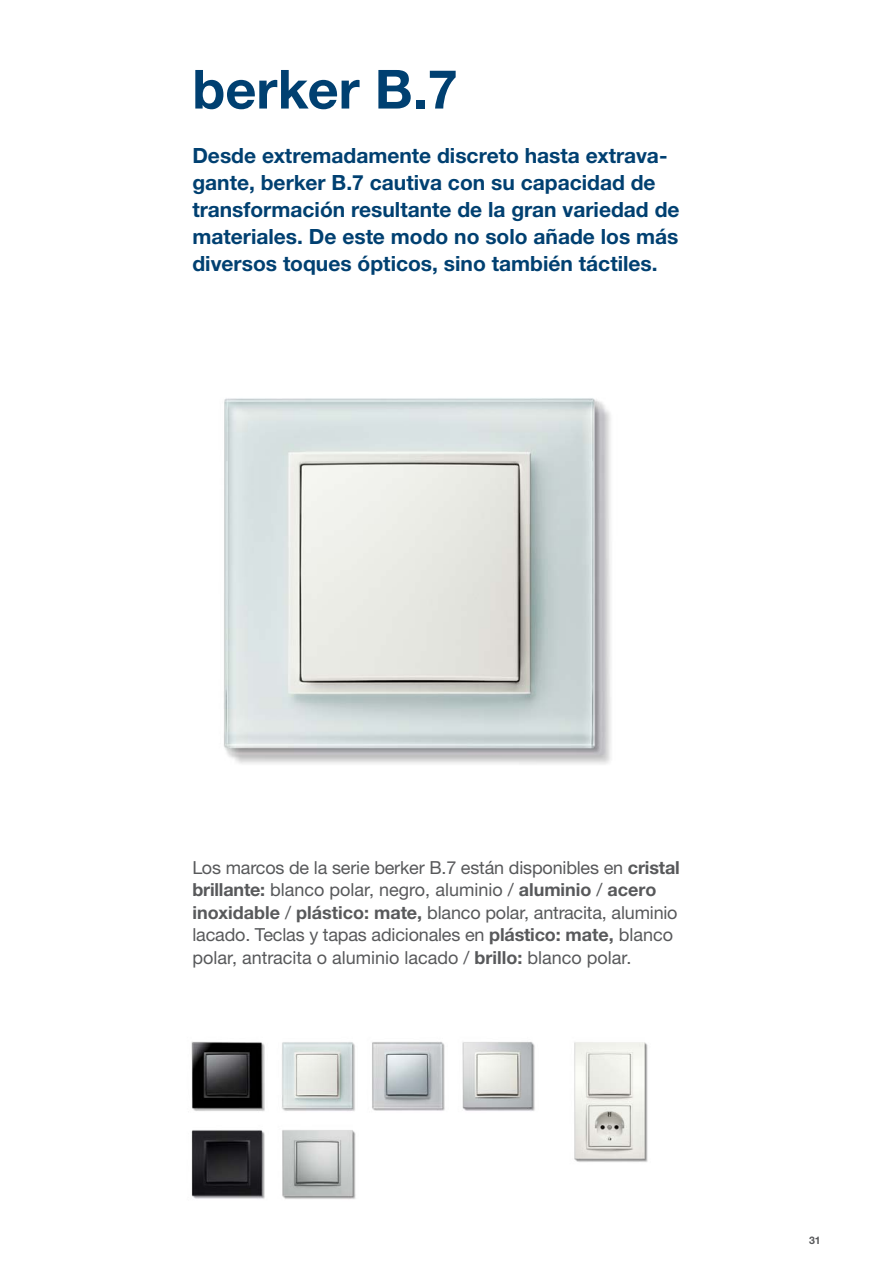
<style>
.page{position:relative;width:893px;height:1263px;background:#fff}
.page>*{position:absolute;margin:0;border:0;box-sizing:border-box;transform-origin:0 0}
.t1{font:700 54px "Helvetica Neue LTW1 G";color:#004071}
.t2{font:700 21px/27px "Helvetica Neue LTW1 G";color:#004071}
.t3{font:18px/22.5px "Helvetica Neue LTW1 G";letter-spacing:-.01em;color:#58595b}
.t4{font:700 10.5px "Helvetica Neue LTW1 G";color:#58595b}
.s1{font-weight:700}
</style>
<div class="page">
<img style="left:574px;top:1042px;width:74px;height:120px">
<img style="left:191px;top:1041px;width:344px;height:70px">
<img style="left:191px;top:1130px;width:165px;height:69px">
<img style="left:224px;top:398px;width:387px;height:366px">
<h1 class="t1" style="left:192px;top:56px;width:267px">berker B.7</h1>
<p class="t2" style="left:192px;top:141px;width:489px">Desde extremadamente discreto hasta extrava&shy;gante, berker B.7 cautiva con su capacidad de transformación resultante de la gran variedad de materiales. De este modo no solo añade los más diversos toques ópticos, sino también táctiles.</p>
<p class="t3" style="left:192px;top:856px;width:489px">Los marcos de la serie berker B.7 están disponibles en <span class="s1">cristal brillante:</span> blanco polar, negro, aluminio / <span class="s1">aluminio</span> / <span class="s1">acero inoxidable</span> / <span class="s1">plástico: mate,</span> blanco polar, antracita, aluminio lacado. Teclas y tapas adicionales en <span class="s1">plástico: mate,</span> blanco polar, antracita o aluminio lacado / <span class="s1">brillo:</span> blanco polar.</p>
<p class="t4" style="left:809px;top:1233px;width:13px">31</p>
</div>
